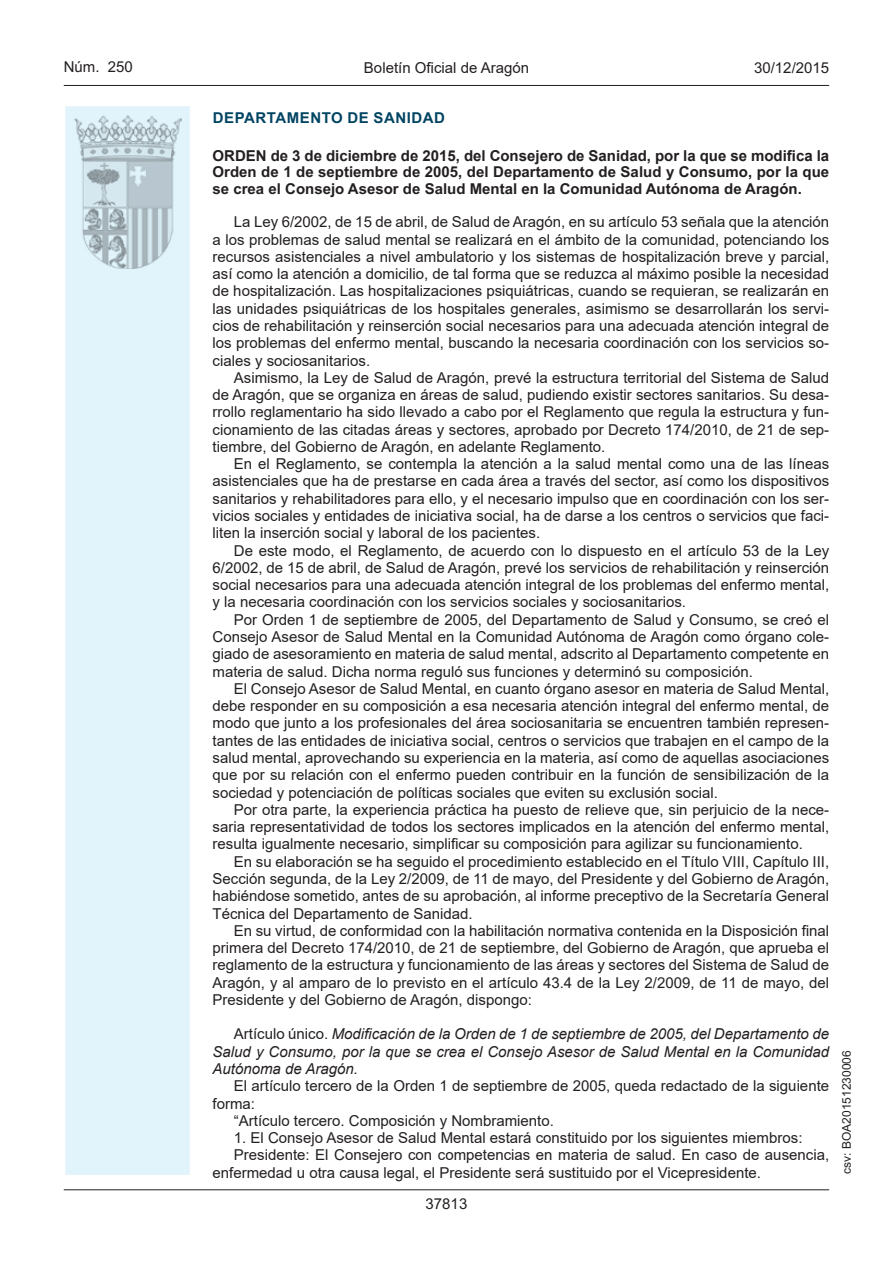
<style>
.page{position:relative;width:893px;height:1263px;background:#fff}
.page>*{position:absolute;margin:0;border:0;box-sizing:border-box;transform-origin:0 0}
.t1{font:15px/17.2px "Arial MT2";color:#231f20;text-align:justify}
.t2{font:italic 15px/17.2px "Arial";color:#231f20;text-align:justify}
.t3{font:700 15px/16.5px "Arial";color:#231f20}
.t4{font:15px "Arial Bold MT2";color:#231f20}
.t5{font:15px "Arial";color:#231f20}
.t6{font:700 15px "Arial";letter-spacing:.035em;color:#004462}
.t7{font:12px "Arial";color:#231f20}
.s1{font-family:"Arial MT2";font-style:normal}
</style>
<div class="page">
<hr style="left:64px;top:1189px;width:765px;height:1px;background:#231f20">
<div style="left:64px;top:105px;width:127px;height:1071px;background:#e1f4fc;border:2px solid #fff"></div>
<img style="left:75px;top:115px;width:106px;height:153px">
<hr style="left:64px;top:85px;width:765px;height:1px;background:#231f20">
<p class="t5" style="left:64px;top:57px;width:71px">Núm. 250</p>
<p class="t1" style="left:364px;top:59px;width:167px">Boletín Oficial de Aragón</p>
<p class="t5" style="left:754px;top:57px;width:77px">30/12/2015</p>
<p class="t6" style="left:213px;top:107px;width:234px">DEPARTAMENTO DE SANIDAD</p>
<p class="t4" style="left:213px;top:145px;width:618px">ORDEN de 3 de diciembre de 2015, del Consejero de Sanidad, por la que se modifica la</p>
<p class="t3" style="left:213px;top:164px;width:618px">Orden de 1 de septiembre de 2005, del Departamento de Salud y Consumo, por la que se crea el Consejo Asesor de Salud Mental en la Comunidad Autónoma de Aragón.</p>
<p class="t1" style="left:213px;top:213px;width:618px;text-indent:21px">La Ley 6/2002, de 15 de abril, de Salud de Aragón, en su artículo 53 señala que la atención a los problemas de salud mental se realizará en el ámbito de la comunidad, potenciando los recursos asistenciales a nivel ambulatorio y los sistemas de hospitalización breve y parcial, así como la atención a domicilio, de tal forma que se reduzca al máximo posible la necesidad de hospitalización. Las hospitalizaciones psiquiátricas, cuando se requieran, se realizarán en las unidades psiquiátricas de los hospitales generales, asimismo se desarrollarán los servi&shy;cios de rehabilitación y reinserción social necesarios para una adecuada atención integral de los problemas del enfermo mental, buscando la necesaria coordinación con los servicios so&shy;ciales y sociosanitarios.</p>
<p class="t1" style="left:213px;top:369px;width:618px;text-indent:21px">Asimismo, la Ley de Salud de Aragón, prevé la estructura territorial del Sistema de Salud de Aragón, que se organiza en áreas de salud, pudiendo existir sectores sanitarios. Su desa&shy;rrollo reglamentario ha sido llevado a cabo por el Reglamento que regula la estructura y fun&shy;cionamiento de las citadas áreas y sectores, aprobado por Decreto 174/2010, de 21 de sep&shy;tiembre, del Gobierno de Aragón, en adelante Reglamento.</p>
<p class="t1" style="left:213px;top:455px;width:618px;text-indent:21px">En el Reglamento, se contempla la atención a la salud mental como una de las líneas asistenciales que ha de prestarse en cada área a través del sector, así como los dispositivos sanitarios y rehabilitadores para ello, y el necesario impulso que en coordinación con los ser&shy;vicios sociales y entidades de iniciativa social, ha de darse a los centros o servicios que faci&shy;liten la inserción social y laboral de los pacientes.</p>
<p class="t1" style="left:213px;top:542px;width:618px;text-indent:21px">De este modo, el Reglamento, de acuerdo con lo dispuesto en el artículo 53 de la Ley 6/2002, de 15 de abril, de Salud de Aragón, prevé los servicios de rehabilitación y reinserción social necesarios para una adecuada atención integral de los problemas del enfermo mental, y la necesaria coordinación con los servicios sociales y sociosanitarios.</p>
<p class="t1" style="left:213px;top:611px;width:618px;text-indent:21px">Por Orden 1 de septiembre de 2005, del Departamento de Salud y Consumo, se creó el Consejo Asesor de Salud Mental en la Comunidad Autónoma de Aragón como órgano cole&shy;giado de asesoramiento en materia de salud mental, adscrito al Departamento competente en materia de salud. Dicha norma reguló sus funciones y determinó su composición.</p>
<p class="t1" style="left:213px;top:680px;width:618px;text-indent:21px">El Consejo Asesor de Salud Mental, en cuanto órgano asesor en materia de Salud Mental, debe responder en su composición a esa necesaria atención integral del enfermo mental, de modo que junto a los profesionales del área sociosanitaria se encuentren también represen&shy;tantes de las entidades de iniciativa social, centros o servicios que trabajen en el campo de la salud mental, aprovechando su experiencia en la materia, así como de aquellas asociaciones que por su relación con el enfermo pueden contribuir en la función de sensibilización de la sociedad y potenciación de políticas sociales que eviten su exclusión social.</p>
<p class="t1" style="left:213px;top:801px;width:618px;text-indent:21px">Por otra parte, la experiencia práctica ha puesto de relieve que, sin perjuicio de la nece&shy;saria representatividad de todos los sectores implicados en la atención del enfermo mental, resulta igualmente necesario, simplificar su composición para agilizar su funcionamiento.</p>
<p class="t1" style="left:213px;top:853px;width:618px;text-indent:21px">En su elaboración se ha seguido el procedimiento establecido en el Título VIII, Capítulo III, Sección segunda, de la Ley 2/2009, de 11 de mayo, del Presidente y del Gobierno de Aragón, habiéndose sometido, antes de su aprobación, al informe preceptivo de la Secretaría General Técnica del Departamento de Sanidad.</p>
<p class="t1" style="left:213px;top:922px;width:618px;text-indent:21px">En su virtud, de conformidad con la habilitación normativa contenida en la Disposición final primera del Decreto 174/2010, de 21 de septiembre, del Gobierno de Aragón, que aprueba el reglamento de la estructura y funcionamiento de las áreas y sectores del Sistema de Salud de Aragón, y al amparo de lo previsto en el artículo 43.4 de la Ley 2/2009, de 11 de mayo, del Presidente y del Gobierno de Aragón, dispongo:</p>
<p class="t2" style="left:213px;top:1026px;width:618px;text-indent:21px"><span class="s1">Artículo único.</span> Modificación de la Orden de 1 de septiembre de 2005, del Departamento de Salud y Consumo, por la que se crea el Consejo Asesor de Salud Mental en la Comunidad Autónoma de Aragón.</p>
<p class="t1" style="left:234px;top:1077px;width:597px">El artículo tercero de la Orden 1 de septiembre de 2005, queda redactado de la siguiente</p>
<p class="t1" style="left:213px;top:1094px;width:44px">forma:</p>
<p class="t1" style="left:234px;top:1112px;width:322px">“Artículo tercero. Composición y Nombramiento.</p>
<p class="t1" style="left:234px;top:1129px;width:570px">1. El Consejo Asesor de Salud Mental estará constituido por los siguientes miembros:</p>
<p class="t1" style="left:234px;top:1146px;width:597px">Presidente: El Consejero con competencias en materia de salud. En caso de ausencia,</p>
<p class="t1" style="left:213px;top:1164px;width:550px">enfermedad u otra causa legal, el Presidente será sustituido por el Vicepresidente.</p>
<p class="t5" style="left:426px;top:1193px;width:43px">37813</p>
<p class="t7" style="left:838px;top:1174px;width:125px;rotate:-90deg">csv: BOA20151230006</p>
</div>
